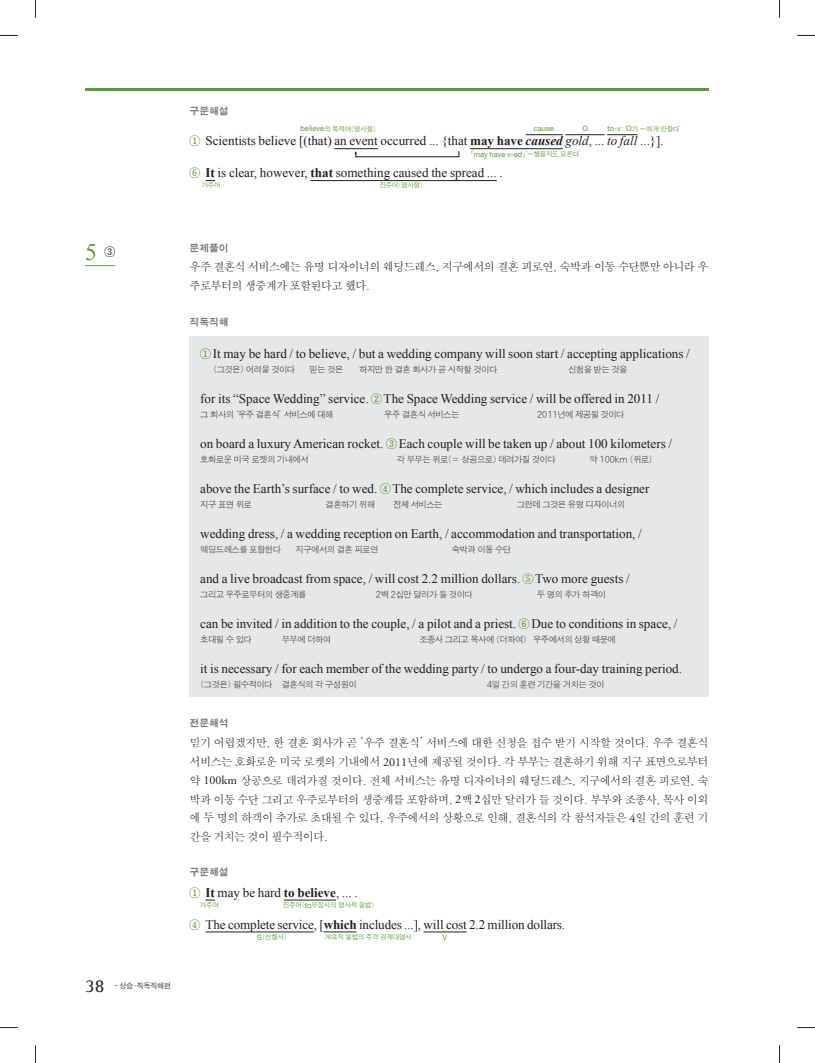
<style>
.page{position:relative;width:815px;height:1063px;background:#fff}
.page>*{position:absolute;margin:0;border:0;box-sizing:border-box;transform-origin:0 0}
.t1{font:23.75px "Times New Roman";color:#5c9731}
.t2{font:18.75px "Rotis Serif";color:#231f20}
.t3{font:13.12px "Times New Roman";color:#231f20}
.t4{font:11.5px/18.8px "SMSS Myung Jo Std Regular KS Cpc EUC H";letter-spacing:-.07em;color:#231f20}
.t5{font:10px "SMK Gothic Std Regular KS Cpc EUC H";color:#76787b}
.t6{font:8.75px "SMJ Gothic Std Regular KS Cpc EUC H";letter-spacing:-.07em;color:#4b4c4d;scale:.96 1}
.t7{font:7.5px "SMJ Gothic Std Regular KS Cpc EUC H";letter-spacing:-.06em;color:#231f20;scale:.96 1}
.t8{font:7.5px "Helvetica Neue";color:#5c9731}
.t9{font:6.88px "SMJ Gothic Std Regular KS Cpc EUC H";letter-spacing:-.06em;color:#5c9731}
.s1{font-family:"Helvetica Neue";font-size:7.5px}
.s2{font-family:"SMSS Myung Jo Std Regular KS Cpc EUC H";font-size:11px;color:#5c9731}
.s3{font-weight:700}
.s4{font-weight:700;font-style:italic}
.s5{font-style:italic}
.s6{font-family:"Adobe Garamond Pro";font-size:12.12px}
</style>
<div class="page">
<hr style="left:85px;top:89px;width:624px;height:2px;background:#5c9731">
<hr style="left:334px;top:148px;width:44px;height:1px;background:#231f20">
<hr style="left:470px;top:148px;width:93px;height:1px;background:#231f20">
<hr style="left:565px;top:134px;width:40px;height:1px;background:#231f20">
<hr style="left:607px;top:134px;width:30px;height:1px;background:#231f20">
<hr style="left:310px;top:180px;width:187px;height:1px;background:#231f20">
<hr style="left:284px;top:900px;width:52px;height:1px;background:#231f20">
<hr style="left:206px;top:932px;width:108px;height:1px;background:#231f20">
<hr style="left:324px;top:932px;width:33px;height:1px;background:#231f20">
<hr style="left:424px;top:932px;width:43px;height:1px;background:#231f20">
<hr style="left:526px;top:134px;width:37px;height:1px;background:#231f20">
<svg style="left:354px;top:151px;width:105px;height:6px"></svg>
<hr style="left:85px;top:265px;width:30px;height:1px;background:#5c9731">
<div style="left:190px;top:337px;width:519px;height:360px;background:#e6e7e9"></div>
<svg style="left:0;top:35px;width:18px;height:1px"></svg>
<svg style="left:797px;top:35px;width:18px;height:1px"></svg>
<svg style="left:0;top:1027px;width:18px;height:1px"></svg>
<svg style="left:797px;top:1027px;width:18px;height:1px"></svg>
<svg style="left:35px;top:0;width:1px;height:18px"></svg>
<svg style="left:35px;top:1045px;width:1px;height:18px"></svg>
<svg style="left:779px;top:0;width:1px;height:18px"></svg>
<svg style="left:779px;top:1045px;width:1px;height:18px"></svg>
<p class="t5" style="left:190px;top:107px;width:41px">구문해설</p>
<p class="t9" style="left:301px;top:126px;width:77px"><span class="s1">believe</span>의 목적어(명사절)</p>
<p class="t8" style="left:534px;top:126px;width:22px">cause</p>
<p class="t8" style="left:583px;top:126px;width:7px">O</p>
<p class="t9" style="left:608px;top:126px;width:76px"><span class="s1">to-v</span>:‘ <span class="s1">O</span>가 ~하게 만들다’</p>
<p class="t3" style="left:190px;top:134px;width:476px"><span class="s2">①</span> Scientists believe [(that) an event occurred ... {that <span class="s3">may have</span> <span class="s4">caused</span> <span class="s5">gold</span>, ... <span class="s5">to fall</span> ...}].</p>
<p class="t9" style="left:471px;top:151px;width:112px">「<span class="s1">may have v-ed</span>」‘~했을지도 모른다’</p>
<p class="t3" style="left:190px;top:166px;width:315px"><span class="s2">⑥</span> <span class="s3">It</span> is clear, however, <span class="s3">that</span> something caused the spread ... .</p>
<p class="t9" style="left:202px;top:182px;width:21px">가주어</p>
<p class="t9" style="left:379px;top:182px;width:45px">진주어(명사절)</p>
<h1 class="t1" style="left:85px;top:239px;width:32px">5 <sup>③</sup></h1>
<p class="t5" style="left:190px;top:244px;width:41px">문제풀이</p>
<p class="t4" style="left:190px;top:258px;width:521px">우주 결혼식 서비스에는 유명 디자이너의 웨딩드레스, 지구에서의 결혼 피로연, 숙박과 이동 수단뿐만 아니라 우 주로부터의 생중계가 포함된다고 했다.</p>
<p class="t5" style="left:190px;top:318px;width:41px">직독직해</p>
<p class="t3" style="left:200px;top:347px;width:491px"><span class="s2">①</span> It may be hard / to believe, / but a wedding company will soon start / accepting applications /</p>
<p class="t3" style="left:200px;top:392px;width:461px">for its “Space Wedding” service. <span class="s2">②</span> The Space Wedding service / will be offered in 2011 /</p>
<p class="t3" style="left:200px;top:437px;width:473px">on board a luxury American rocket. <span class="s2">③</span> Each couple will be taken up / about 100 kilometers /</p>
<p class="t3" style="left:200px;top:482px;width:451px">above the Earth’s surface / to wed. <span class="s2">④</span> The complete service, / which includes a designer</p>
<p class="t3" style="left:200px;top:527px;width:443px">wedding dress, / a wedding reception on Earth, / accommodation and transportation, /</p>
<p class="t3" style="left:200px;top:572px;width:431px">and a live broadcast from space, / will cost 2.2 million dollars. <span class="s2">⑤</span> Two more guests /</p>
<p class="t3" style="left:200px;top:617px;width:479px">can be invited / in addition to the couple, / a pilot and a priest. <span class="s2">⑥</span> Due to conditions in space, /</p>
<p class="t3" style="left:200px;top:662px;width:483px">it is necessary / for each member of the wedding party / to undergo a four-day training period.</p>
<p class="t6" style="left:213px;top:365px;width:87px">(그것은) 어려울 것이다</p>
<p class="t6" style="left:309px;top:365px;width:37px">믿는 것은</p>
<p class="t6" style="left:359px;top:365px;width:145px">하지만 한 결혼 회사가 곧 시작할 것이다</p>
<p class="t6" style="left:568px;top:365px;width:63px">신청을 받는 것을</p>
<p class="t6" style="left:200px;top:410px;width:140px">그 회사의 ‘우주 결혼식’ 서비스에 대해</p>
<p class="t6" style="left:384px;top:410px;width:80px">우주 결혼식 서비스는</p>
<p class="t6" style="left:537px;top:410px;width:93px">2011년에 제공될 것이다</p>
<p class="t6" style="left:200px;top:455px;width:114px">호화로운 미국 로켓의 기내에서</p>
<p class="t6" style="left:397px;top:455px;width:167px">각 부부는 위로(= 상공으로) 데려가질 것이다</p>
<p class="t6" style="left:589px;top:455px;width:68px">약 100km (위로)</p>
<p class="t6" style="left:200px;top:500px;width:55px">지구 표면 위로</p>
<p class="t6" style="left:326px;top:500px;width:53px">결혼하기 위해</p>
<p class="t6" style="left:393px;top:500px;width:53px">전체 서비스는</p>
<p class="t6" style="left:517px;top:500px;width:114px">그런데 그것은 유명 디자이너의</p>
<p class="t6" style="left:200px;top:545px;width:86px">웨딩드레스를 포함한다</p>
<p class="t6" style="left:296px;top:545px;width:88px">지구에서의 결혼 피로연</p>
<p class="t6" style="left:452px;top:545px;width:63px">숙박과 이동 수단</p>
<p class="t6" style="left:200px;top:590px;width:112px">그리고 우주로부터의 생중계를</p>
<p class="t6" style="left:376px;top:590px;width:103px">2백 2십만 달러가 들 것이다</p>
<p class="t6" style="left:537px;top:590px;width:74px">두 명의 추가 하객이</p>
<p class="t6" style="left:200px;top:635px;width:55px">초대될 수 있다</p>
<p class="t6" style="left:282px;top:635px;width:53px">부부에 더하여</p>
<p class="t6" style="left:419px;top:635px;width:206px">조종사 그리고 목사에 (더하여) 우주에서의 상황 때문에</p>
<p class="t6" style="left:200px;top:680px;width:165px">(그것은) 필수적이다 결혼식의 각 구성원이</p>
<p class="t6" style="left:487px;top:680px;width:124px">4일 간의 훈련 기간을 거치는 것이</p>
<h2 class="t2" style="left:85px;top:978px;width:21px">38</h2>
<p class="t7" style="left:114px;top:982px;width:60px">- 상승ㆍ직독직해편</p>
<p class="t5" style="left:190px;top:719px;width:41px">전문해석</p>
<p class="t4" style="left:190px;top:734px;width:521px;text-align:justify">믿기 어렵겠지만, 한 결혼 회사가 곧 ‘우주 결혼식’ 서비스에 대한 신청을 접수 받기 시작할 것이다. 우주 결혼식 서비스는 호화로운 미국 로켓의 기내에서 <span class="s6">2011</span>년에 제공될 것이다. 각 부부는 결혼하기 위해 지구 표면으로부터 약 <span class="s6">100km</span> 상공으로 데려가질 것이다. 전체 서비스는 유명 디자이너의 웨딩드레스, 지구에서의 결혼 피로연, 숙 박과 이동 수단 그리고 우주로부터의 생중계를 포함하며, <span class="s6">2</span>백 <span class="s6">2</span>십만 달러가 들 것이다. 부부와 조종사, 목사 이외 에 두 명의 하객이 추가로 초대될 수 있다. 우주에서의 상황으로 인해, 결혼식의 각 참석자들은 <span class="s6">4</span>일 간의 훈련 기 간을 거치는 것이 필수적이다.</p>
<p class="t5" style="left:190px;top:868px;width:41px">구문해설</p>
<p class="t3" style="left:190px;top:885px;width:170px"><span class="s2">①</span> <span class="s3">It</span> may be hard <span class="s3">to believe</span>, ... .</p>
<p class="t9" style="left:200px;top:902px;width:21px">가주어</p>
<p class="t9" style="left:283px;top:902px;width:93px">진주어(<span class="s1">to</span>부정사의 명사적 용법)</p>
<p class="t3" style="left:190px;top:917px;width:377px"><span class="s2">④</span> The complete service, [<span class="s3">which</span> includes ...], will cost 2.2 million dollars.</p>
<p class="t9" style="left:257px;top:934px;width:31px"><span class="s1">S</span>(선행사)</p>
<p class="t9" style="left:325px;top:934px;width:89px">계속적 용법의 주격 관계대명사</p>
<p class="t8" style="left:443px;top:934px;width:6px">V</p>
</div>
